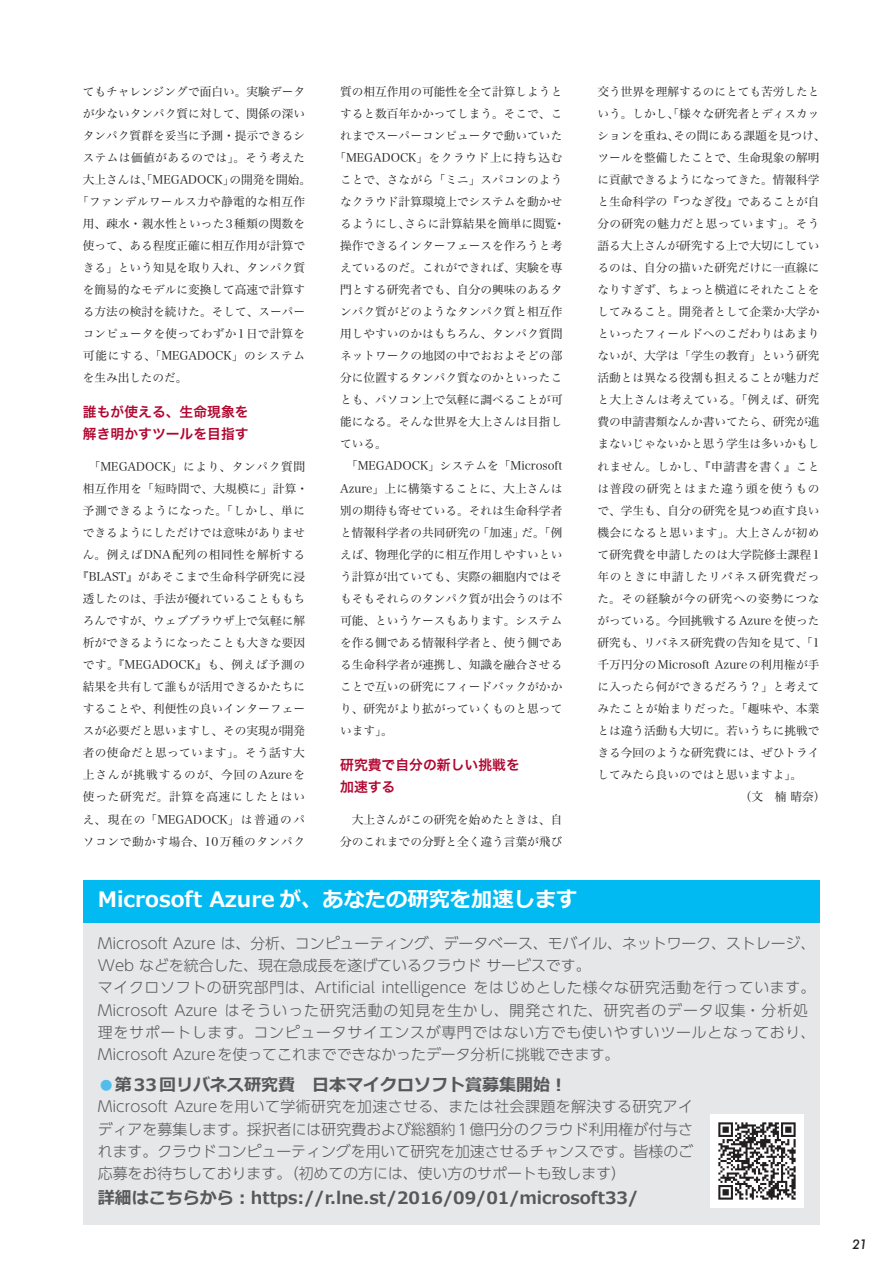
<style>
.page{position:relative;width:893px;height:1263px;background:#fff}
.page>*{position:absolute;margin:0;border:0;box-sizing:border-box;transform-origin:0 0}
.t1{font:700 21.3px "Meiryo";color:#fff}
.t2{font:700 16.95px "Meiryo";color:#57585a}
.t3{font:300 14.85px/22.4px "UD Shin Go Pr 6 N";color:#57585a}
.t4{font:13.8px/22px "Hiragino Sans Pr 6 N W6";color:#b00630}
.t5{font:italic 500 12.75px "Futura";color:#231f20}
.t6{font:11.7px/22px "Hiragino Serif Pr 6 N W3";color:#231f20;text-align:right}
.t7{font:11.7px "Hiragino Serif Pr 6 N W3";letter-spacing:.03em;color:#231f20}
.t8{font:11.7px "Hiragino Serif Pr 6 N W3";letter-spacing:.035em;color:#231f20}
.t9{font:11.7px "Hiragino Serif Pr 6 N W3";letter-spacing:.06em;color:#231f20}
.t10{font:11.7px "Hiragino Serif Pr 6 N W3";letter-spacing:.055em;color:#231f20}
.t11{font:11.7px "Hiragino Serif Pr 6 N W3";letter-spacing:.045em;color:#231f20}
.t12{font:11.7px "Hiragino Serif Pr 6 N W3";letter-spacing:.065em;color:#231f20}
.s1{color:#51bdec}
</style>
<div class="page">
<div style="left:83px;top:880px;width:737px;height:43px;background:#00baf1"></div>
<div style="left:83px;top:923px;width:737px;height:302px;background:#e6e7e9"></div>
<img style="left:710px;top:1114px;width:94px;height:94px">
<p class="t6" style="left:83px;top:79px;width:224px">てもチャレンジングで面白い。実験データ</p>
<p class="t6" style="left:83px;top:101px;width:224px">が少ないタンパク質に対して、関係の深い</p>
<p class="t6" style="left:83px;top:123px;width:224px">タンパク質群を妥当に予測・提示できるシ</p>
<p class="t7" style="left:83px;top:147px;width:224px">ステムは価値があるのでは」。そう考えた</p>
<p class="t6" style="left:83px;top:167px;width:230px">大上さんは、「MEGADOCK」の開発を開始。</p>
<p class="t7" style="left:77px;top:191px;width:230px">「ファンデルワールス力や静電的な相互作</p>
<p class="t6" style="left:83px;top:211px;width:224px">用、疎水・親水性といった3種類の関数を</p>
<p class="t6" style="left:83px;top:233px;width:224px">使って、ある程度正確に相互作用が計算で</p>
<p class="t6" style="left:83px;top:256px;width:224px">きる」という知見を取り入れ、タンパク質</p>
<p class="t6" style="left:83px;top:278px;width:224px">を簡易的なモデルに変換して高速で計算す</p>
<p class="t6" style="left:83px;top:300px;width:224px">る方法の検討を続けた。そして、スーパー</p>
<p class="t6" style="left:83px;top:322px;width:224px">コンピュータを使ってわずか1日で計算を</p>
<p class="t10" style="left:83px;top:346px;width:224px">可能にする、「MEGADOCK」のシステム</p>
<p class="t6" style="left:83px;top:366px;width:106px">を生み出したのだ。</p>
<p class="t4" style="left:83px;top:400px;width:167px">誰もが使える、生命現象を解き明かすツールを目指す</p>
<p class="t6" style="left:77px;top:454px;width:232px">「MEGADOCK」により、タンパク質間<br>相互作用を「短時間で、大規模に」計算・予測できるようになった。「しかし、単にできるようにしただけでは意味がありません。例えばDNA配列の相同性を解析する『BLAST』があそこまで生命科学研究に浸透したのは、手法が優れていることももちろんですが、ウェブブラウザ上で気軽に解析ができるようになったことも大きな要因です。『MEGADOCK』も、例えば予測の結果を共有して誰もが活用できるかたちにすることや、利便性の良いインターフェースが必要だと思いますし、その実現が開発者の使命だと思っています」。そう話す大上さんが挑戦するのが、今回のAzureを使った研究だ。計算を高速にしたとはいえ、現在の「MEGADOCK」は普通のパソコンで動かす場合、10万種のタンパク</p>
<p class="t6" style="left:340px;top:79px;width:224px">質の相互作用の可能性を全て計算しようと</p>
<p class="t6" style="left:340px;top:101px;width:224px">すると数百年かかってしまう。そこで、こ</p>
<p class="t6" style="left:340px;top:123px;width:224px">れまでスーパーコンピュータで動いていた</p>
<p class="t11" style="left:334px;top:147px;width:229px">「MEGADOCK」をクラウド上に持ち込む</p>
<p class="t6" style="left:340px;top:167px;width:224px">ことで、さながら「ミニ」スパコンのよう</p>
<p class="t6" style="left:340px;top:189px;width:224px">なクラウド計算環境上でシステムを動かせ</p>
<p class="t6" style="left:340px;top:211px;width:227px">るようにし、さらに計算結果を簡単に閲覧・</p>
<p class="t6" style="left:340px;top:233px;width:224px">操作できるインターフェースを作ろうと考</p>
<p class="t6" style="left:340px;top:255px;width:224px">えているのだ。これができれば、実験を専</p>
<p class="t6" style="left:340px;top:278px;width:224px">門とする研究者でも、自分の興味のあるタ</p>
<p class="t6" style="left:340px;top:300px;width:224px">ンパク質がどのようなタンパク質と相互作</p>
<p class="t6" style="left:340px;top:322px;width:224px">用しやすいのかはもちろん、タンパク質間</p>
<p class="t6" style="left:340px;top:344px;width:224px">ネットワークの地図の中でおおよそどの部</p>
<p class="t6" style="left:340px;top:366px;width:224px">分に位置するタンパク質なのかといったこ</p>
<p class="t6" style="left:340px;top:388px;width:224px">とも、パソコン上で気軽に調べることが可</p>
<p class="t6" style="left:340px;top:410px;width:224px">能になる。そんな世界を大上さんは目指し</p>
<p class="t6" style="left:340px;top:432px;width:48px">ている。</p>
<p class="t6" style="left:346px;top:454px;width:218px">「MEGADOCK」システムを「Microsoft</p>
<p class="t6" style="left:340px;top:476px;width:224px">Azure」上に構築することに、大上さんは</p>
<p class="t6" style="left:340px;top:498px;width:224px">別の期待も寄せている。それは生命科学者</p>
<p class="t6" style="left:340px;top:520px;width:224px">と情報科学者の共同研究の「加速」だ。「例</p>
<p class="t6" style="left:340px;top:542px;width:224px">えば、物理化学的に相互作用しやすいとい</p>
<p class="t6" style="left:340px;top:564px;width:224px">う計算が出ていても、実際の細胞内ではそ</p>
<p class="t6" style="left:340px;top:586px;width:224px">もそもそれらのタンパク質が出会うのは不</p>
<p class="t6" style="left:340px;top:608px;width:224px">可能、というケースもあります。システム</p>
<p class="t6" style="left:340px;top:630px;width:224px">を作る側である情報科学者と、使う側であ</p>
<p class="t6" style="left:340px;top:652px;width:224px">る生命科学者が連携し、知識を融合させる</p>
<p class="t6" style="left:340px;top:674px;width:224px">ことで互いの研究にフィードバックがかか</p>
<p class="t6" style="left:340px;top:697px;width:224px">り、研究がより拡がっていくものと思って</p>
<p class="t6" style="left:340px;top:719px;width:54px">います」。</p>
<p class="t4" style="left:340px;top:753px;width:181px">研究費で自分の新しい挑戦を加速する</p>
<p class="t6" style="left:340px;top:807px;width:224px">大上さんがこの研究を始めたときは、自分のこれまでの分野と全く違う言葉が飛び</p>
<p class="t6" style="left:597px;top:79px;width:224px">交う世界を理解するのにとても苦労したと</p>
<p class="t6" style="left:597px;top:101px;width:224px">いう。しかし、「様々な研究者とディスカッ</p>
<p class="t6" style="left:597px;top:123px;width:230px">ションを重ね、その間にある課題を見つけ、</p>
<p class="t6" style="left:597px;top:145px;width:224px">ツールを整備したことで、生命現象の解明</p>
<p class="t6" style="left:597px;top:167px;width:224px">に貢献できるようになってきた。情報科学</p>
<p class="t6" style="left:597px;top:189px;width:224px">と生命科学の『つなぎ役』であることが自</p>
<p class="t7" style="left:597px;top:214px;width:224px">分の研究の魅力だと思っています」。そう</p>
<p class="t6" style="left:597px;top:233px;width:224px">語る大上さんが研究する上で大切にしてい</p>
<p class="t6" style="left:597px;top:256px;width:224px">るのは、自分の描いた研究だけに一直線に</p>
<p class="t6" style="left:597px;top:278px;width:224px">なりすぎず、ちょっと横道にそれたことを</p>
<p class="t6" style="left:597px;top:300px;width:224px">してみること。開発者として企業か大学か</p>
<p class="t6" style="left:597px;top:322px;width:224px">といったフィールドへのこだわりはあまり</p>
<p class="t6" style="left:597px;top:344px;width:224px">ないが、大学は「学生の教育」という研究</p>
<p class="t6" style="left:597px;top:366px;width:224px">活動とは異なる役割も担えることが魅力だ</p>
<p class="t8" style="left:597px;top:390px;width:224px">と大上さんは考えている。「例えば、研究</p>
<p class="t6" style="left:597px;top:410px;width:224px">費の申請書類なんか書いてたら、研究が進</p>
<p class="t6" style="left:597px;top:432px;width:224px">まないじゃないかと思う学生は多いかもし</p>
<p class="t8" style="left:597px;top:456px;width:224px">れません。しかし、『申請書を書く』こと</p>
<p class="t9" style="left:597px;top:478px;width:224px">は普段の研究とはまた違う頭を使うもの</p>
<p class="t6" style="left:597px;top:498px;width:224px">で、学生も、自分の研究を見つめ直す良い</p>
<p class="t7" style="left:597px;top:522px;width:224px">機会になると思います」。大上さんが初め</p>
<p class="t6" style="left:597px;top:542px;width:224px">て研究費を申請したのは大学院修士課程1</p>
<p class="t9" style="left:597px;top:566px;width:224px">年のときに申請したリバネス研究費だっ</p>
<p class="t12" style="left:597px;top:588px;width:224px">た。その経験が今の研究への姿勢につな</p>
<p class="t6" style="left:597px;top:608px;width:224px">がっている。今回挑戦するAzureを使った</p>
<p class="t6" style="left:597px;top:630px;width:224px">研究も、リバネス研究費の告知を見て、「1</p>
<p class="t6" style="left:597px;top:652px;width:224px">千万円分のMicrosoft Azureの利用権が手</p>
<p class="t6" style="left:597px;top:675px;width:224px">に入ったら何ができるだろう？」と考えて</p>
<p class="t8" style="left:597px;top:699px;width:224px">みたことが始まりだった。「趣味や、本業</p>
<p class="t6" style="left:597px;top:719px;width:224px">とは違う活動も大切に。若いうちに挑戦で</p>
<p class="t6" style="left:597px;top:741px;width:224px">きる今回のような研究費には、ぜひトライ</p>
<p class="t6" style="left:597px;top:763px;width:206px">してみたら良いのではと思いますよ」。</p>
<p class="t6" style="left:740px;top:785px;width:87px">（文　楠晴奈）</p>
<h1 class="t1" style="left:98px;top:885px;width:481px">Microsoft Azure が、あなたの研究を加速します</h1>
<p class="t3" style="left:98px;top:931px;width:719px">Microsoft Azure は、分析、コンピューティング、データベース、モバイル、ネットワーク、ストレージ、Web などを統合した、現在急成長を遂げているクラウドサービスです。<br>マイクロソフトの研究部門は、Artificial intelligence をはじめとした様々な研究活動を行っています。Microsoft Azure はそういった研究活動の知見を生かし、開発された、研究者のデータ収集・分析処理をサポートします。コンピュータサイエンスが専門ではない方でも使いやすいツールとなっており、Microsoft Azureを使ってこれまでできなかったデータ分析に挑戦できます。</p>
<h2 class="t2" style="left:98px;top:1073px;width:471px"><span class="s1">●</span>第33回リバネス研究費　日本マイクロソフト賞募集開始！</h2>
<p class="t3" style="left:98px;top:1095px;width:597px;text-align:justify">Microsoft Azureを用いて学術研究を加速させる、または社会課題を解決する研究アイディアを募集します。採択者には研究費および総額約1億円分のクラウド利用権が付与されます。クラウドコンピューティングを用いて研究を加速させるチャンスです。皆様のご応募をお待ちしております。（初めての方には、使い方のサポートも致します）</p>
<h2 class="t2" style="left:98px;top:1185px;width:542px">詳細はこちらから：https://r.lne.st/2016/09/01/microsoft33/</h2>
<p class="t5" style="left:852px;top:1235px;width:17px">21</p>
</div>
